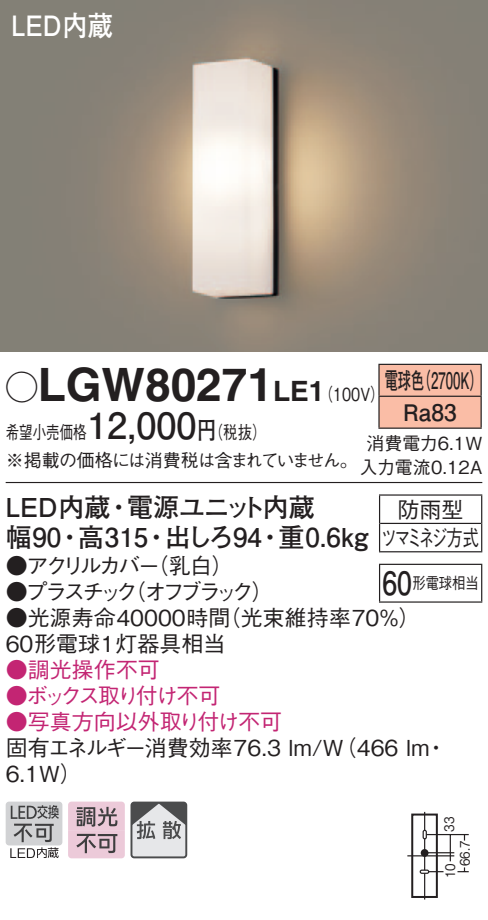
<style>
.page{position:relative;width:488px;height:920px;background:#fff}
.page>*{position:absolute;margin:0;border:0;box-sizing:border-box;transform-origin:0 0}
.t1{font:700 46px "Helvetica LT Std";color:#231f20}
.t2{font:700 36px "Futo Go B101 Pro";color:#231f20}
.t3{font:700 32px "Futo Go B101 Pro";color:#231f20;scale:.83 1}
.t4{font:700 28px "Futo Go B101 Pro";color:#fff;scale:.9 1}
.t5{font:700 28px "Helvetica LT Std";color:#231f20}
.t6{font:700 26px "Futo Go B101 Pro";color:#231f20}
.t7{font:700 26px "Futo Go B101 Pro";letter-spacing:-.05em;color:#231f20}
.t8{font:700 22.8px/32px "Futo Go B101 Pro";color:#231f20;scale:.58 1}
.t9{font:500 22px/26px "Gothic BBB Pro";color:#231f20}
.t10{font:500 22px/26px "Gothic BBB Pro";letter-spacing:-.195em;color:#231f20}
.t11{font:500 22px/26px "Gothic BBB Pro";letter-spacing:-.055em;color:#c32573}
.t12{font:500 22px "Gothic BBB Pro";color:#c32573}
.t13{font:500 22px/28.4px "Gothic BBB Pro";letter-spacing:-.105em;color:#231f20;text-align:center}
.t14{font:500 18px/28px "Gothic BBB Pro";letter-spacing:-.04em;color:#231f20;scale:.75 1}
.t15{font:500 18px/24px "Gothic BBB Pro";color:#231f20;text-align:center}
.t16{font:500 18px "Gothic BBB Pro";color:#231f20;scale:.8 1}
.t17{font:500 16px "Gothic BBB Pro";color:#231f20;scale:.83 1}
.t18{font:13.2px/14.8px "Gothic BBB Pro Medium 90 pv RKSJ H";color:#231f20;scale:.9 1}
.s1{font-family:"Ford Classification 1";font-weight:400;font-size:32px}
.s2{font-family:"Futo Go B101 Pro";font-weight:700;font-size:24px}
.s3{font-family:"Helvetica LT Std";font-weight:700;font-size:28px}
</style>
<div class="page">
<img style="left:0;top:0;width:488px;height:351px">
<div style="left:6px;top:801px;width:56px;height:44px;background:#d1d2d4;border-radius:3px"></div>
<svg style="left:10px;top:805px;width:49px;height:52px"></svg>
<svg style="left:68px;top:801px;width:57px;height:57px;background:#c9afbb"></svg>
<svg style="left:133px;top:804px;width:51px;height:51px;background:#b3b4b6"></svg>
<div style="left:130px;top:801px;width:57px;height:57px;border:2px solid #4b4c4d;border-radius:3px"></div>
<hr style="left:6px;top:481px;width:476px;height:2px;background:#231f20">
<div style="left:379px;top:365px;width:101px;height:62px;background:#fabda6"></div>
<hr style="left:378px;top:363px;width:103px;height:2px;background:#231f20">
<hr style="left:378px;top:365px;width:1px;height:30px;background:#231f20">
<hr style="left:480px;top:365px;width:1px;height:30px;background:#231f20">
<hr style="left:378px;top:395px;width:103px;height:2px;background:#231f20">
<hr style="left:378px;top:396px;width:1px;height:31px;background:#231f20">
<hr style="left:480px;top:396px;width:1px;height:31px;background:#231f20">
<hr style="left:378px;top:427px;width:103px;height:1px;background:#231f20">
<svg style="left:379px;top:495px;width:1px;height:56px"></svg>
<hr style="left:379px;top:494px;width:103px;height:1px;background:#231f20">
<svg style="left:481px;top:495px;width:1px;height:56px"></svg>
<hr style="left:380px;top:522px;width:101px;height:2px;background:#231f20">
<hr style="left:379px;top:551px;width:103px;height:1px;background:#231f20">
<hr style="left:379px;top:564px;width:1px;height:37px;background:#231f20">
<hr style="left:379px;top:563px;width:103px;height:1px;background:#231f20">
<hr style="left:481px;top:564px;width:1px;height:37px;background:#231f20">
<hr style="left:379px;top:601px;width:103px;height:1px;background:#231f20">
<div style="left:419px;top:869px;width:10px;height:4px;border:1px solid #231f20;border-radius:2px"></div>
<div style="left:422px;top:829px;width:5px;height:10px;border:1px solid #231f20;border-radius:2px"></div>
<hr style="left:407px;top:854px;width:47px;height:2px;background:#231f20">
<hr style="left:424px;top:851px;width:30px;height:2px;background:#231f20">
<svg style="left:424px;top:811px;width:1px;height:19px"></svg>
<hr style="left:424px;top:838px;width:1px;height:31px;background:#231f20">
<svg style="left:420px;top:848px;width:8px;height:8px"></svg>
<svg style="left:424px;top:870px;width:19px;height:29px"></svg>
<hr style="left:426px;top:833px;width:42px;height:1px;background:#231f20">
<svg style="left:449px;top:834px;width:2px;height:27px"></svg>
<svg style="left:457px;top:867px;width:11px;height:5px"></svg>
<svg style="left:463px;top:834px;width:2px;height:6px"></svg>
<div style="left:411px;top:813px;width:26px;height:84px;border:2px solid #231f20"></div>
<p class="t4" style="left:11px;top:3px;width:114px">LED内蔵</p>
<h1 class="t1" style="left:6px;top:357px;width:269px"><span class="s1">A</span>LGW80271</h1>
<p class="t16" style="left:197px;top:417px;width:88px">（<span class="s2">円</span>税抜(</p>
<p class="t8" style="left:417px;top:361px;width:115px">（2700 (K</p>
<p class="t8" style="left:403px;top:361px;width:94px;text-indent:-19px">電球色<br>Ra83</p>
<p class="t5" style="left:273px;top:374px;width:37px">LE</p>
<p class="t16" style="left:309px;top:380px;width:96px">（<span class="s3">1</span> 100 (V</p>
<h2 class="t2" style="left:87px;top:396px;width:111px">12,000</h2>
<p class="t14" style="left:6px;top:416px;width:471px">希望小売価格<br>※掲載の価格には消費税は含まれていません。</p>
<p class="t7" style="left:127px;top:486px;width:189px">電源ユニット内蔵</p>
<p class="t15" style="left:359px;top:429px;width:124px">消費電力6.1W入力電流0.12A</p>
<p class="t6" style="left:6px;top:486px;width:106px">LED内蔵</p>
<p class="t13" style="left:381px;top:492px;width:99px">防雨型<br>ツマミネジ方式</p>
<p class="t6" style="left:106px;top:486px;width:27px">・</p>
<p class="t6" style="left:278px;top:516px;width:91px">重0.6kg</p>
<p class="t6" style="left:6px;top:516px;width:57px">幅90</p>
<p class="t6" style="left:78px;top:516px;width:72px">高315</p>
<p class="t6" style="left:165px;top:516px;width:99px">出しろ94</p>
<p class="t6" style="left:57px;top:516px;width:27px">・</p>
<p class="t6" style="left:144px;top:516px;width:27px">・</p>
<p class="t6" style="left:257px;top:516px;width:27px">・</p>
<p class="t9" style="left:147px;top:549px;width:88px">（乳白(</p>
<p class="t10" style="left:124px;top:549px;width:151px;text-indent:-118px">●アクリルカバー<br>（オフブラック(</p>
<p class="t9" style="left:6px;top:575px;width:133px">●プラスチック</p>
<h3 class="t3" style="left:382px;top:557px;width:37px">60</h3>
<p class="t17" style="left:412px;top:570px;width:81px">形電球相当</p>
<p class="t9" style="left:219px;top:601px;width:203px">（光束維持率70％(</p>
<p class="t9" style="left:6px;top:601px;width:226px">●光源寿命40000時間<br>60形電球1灯器具相当</p>
<p class="t11" style="left:44px;top:653px;width:178px;text-indent:-38px">●調光操作不可<br>ックス取り付け不可</p>
<p class="t12" style="left:6px;top:677px;width:44px">●ボ</p>
<p class="t12" style="left:6px;top:703px;width:278px">●写真方向以外取り付け不可</p>
<p class="t9" style="left:6px;top:731px;width:425px">固有エネルギー消費効率76.3 lm （W/ 466 lm<br>6.1W(</p>
<p class="t9" style="left:425px;top:731px;width:23px">・</p>
<p class="t18" style="left:440px;top:831px;width:18px;rotate:-90deg">33</p>
<p class="t18" style="left:441px;top:865px;width:30px;text-indent:-12px;rotate:-90deg">10<br>66.7</p>
</div>
